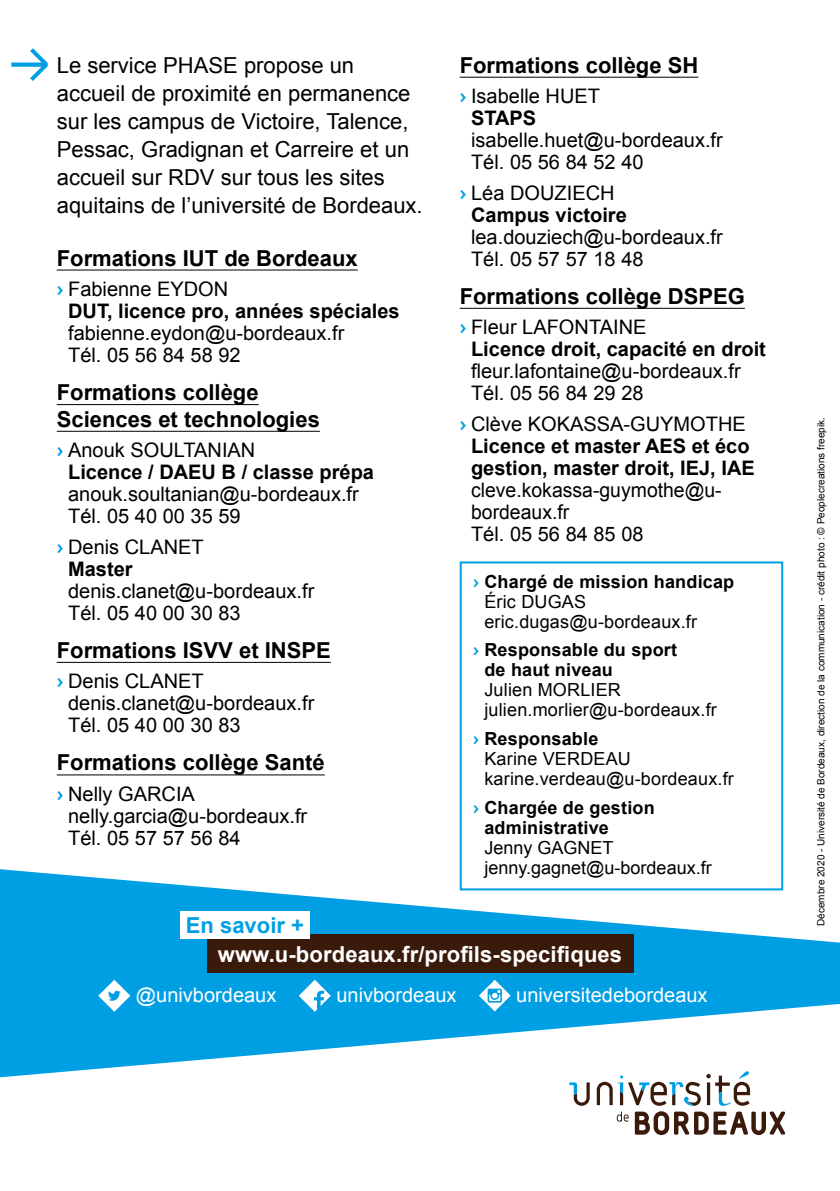
<style>
.page{position:relative;width:840px;height:1191px;background:#fff}
.page>*{position:absolute;margin:0;border:0;box-sizing:border-box;transform-origin:0 0}
.FLYER_Titre_Bleu_14{font:22px/28px "Arial";color:#000}
.Contact_Titre_4e_sou{font:700 22px "Arial";color:#000}
.Adresse_WWW_interlig{font:700 22px "Arial";letter-spacing:.005em;color:#fff}
.En_savoir{font:700 22px "Arial";color:#009fe3}
.t1{font:20px/22px "Arial";color:#000}
.Adresse_RS{font:20px "Arial";color:#fff}
.t2{font:18px/20px "Arial";letter-spacing:.01em;color:#000}
.photo{font:10px "Arial";color:#000}
.s1{font-family:"Brix Slab";font-weight:700;color:#009fe3}
.s2{font-weight:700}
</style>
<div class="page">
<svg style="left:11px;top:48px;width:37px;height:33px"></svg>
<hr style="left:57px;top:269px;width:300px;height:1px;background:#000">
<hr style="left:57px;top:404px;width:201px;height:1px;background:#000">
<hr style="left:57px;top:431px;width:263px;height:1px;background:#000">
<hr style="left:57px;top:662px;width:274px;height:1px;background:#000">
<hr style="left:57px;top:774px;width:267px;height:1px;background:#000">
<svg style="left:0;top:869px;width:839px;height:135px;fill:#009fe3"></svg>
<svg style="left:0;top:1004px;width:838px;height:74px;fill:#009fe3"></svg>
<svg style="left:98px;top:979px;width:32px;height:32px"></svg>
<svg style="left:298px;top:979px;width:32px;height:32px"></svg>
<svg style="left:478px;top:979px;width:32px;height:32px"></svg>
<div style="left:550px;top:1054px;width:258px;height:104px;background:#fff"></div>
<svg style="left:569px;top:1082px;width:20px;height:23px"></svg>
<svg style="left:596px;top:1075px;width:104px;height:30px"></svg>
<svg style="left:706px;top:1071px;width:43px;height:34px"></svg>
<svg style="left:634px;top:1111px;width:150px;height:24px"></svg>
<svg style="left:616px;top:1111px;width:12px;height:10px"></svg>
<div style="left:206px;top:934px;width:427px;height:39px;background:#3a1b0b"></div>
<div style="left:180px;top:911px;width:129px;height:28px;background:#fff"></div>
<hr style="left:459px;top:77px;width:239px;height:1px;background:#000">
<hr style="left:459px;top:308px;width:285px;height:1px;background:#000">
<div style="left:460px;top:562px;width:321px;height:327px;background:#fff"></div>
<div style="left:459px;top:561px;width:323px;height:329px;border:2px solid #009fe3"></div>
<p class="FLYER_Titre_Bleu_14" style="left:57px;top:51px;width:367px">Le service PHASE propose un accueil de proximité en permanence sur les campus de Victoire, Talence, Pessac, Gradignan et Carreire et un accueil sur RDV sur tous les sites aquitains de l’université de Bordeaux.</p>
<p class="Contact_Titre_4e_sou" style="left:57px;top:243px;width:302px">Formations IUT de Bordeaux</p>
<p class="t1" style="left:68px;top:278px;width:333px;text-indent:-11px"><span class="s1">›</span> Fabienne EYDON<br><span class="s2">DUT, licence pro, années spéciales </span>fabienne.eydon@u-bordeaux.fr<br>Tél. 05 56 84 58 92</p>
<p class="Contact_Titre_4e_sou" style="left:57px;top:378px;width:203px">Formations collège</p>
<p class="Contact_Titre_4e_sou" style="left:57px;top:404px;width:264px">Sciences et technologies</p>
<p class="t1" style="left:68px;top:439px;width:307px;text-indent:-11px"><span class="s1">›</span> Anouk SOULTANIAN<br><span class="s2">Licence / DAEU B / classe prépa </span>anouk.soultanian@u-bordeaux.fr<br>Tél. 05 40 00 35 59</p>
<p class="t1" style="left:68px;top:536px;width:247px;text-indent:-11px"><span class="s1">›</span> Denis CLANET<br><span class="s2">Master </span>denis.clanet@u-bordeaux.fr<br>Tél. 05 40 00 30 83</p>
<p class="Contact_Titre_4e_sou" style="left:57px;top:635px;width:275px">Formations ISVV et INSPE</p>
<p class="t1" style="left:68px;top:670px;width:247px;text-indent:-11px"><span class="s1">›</span> Denis CLANET denis.clanet@u-bordeaux.fr<br>Tél. 05 40 00 30 83</p>
<p class="Contact_Titre_4e_sou" style="left:57px;top:748px;width:269px">Formations collège Santé</p>
<p class="t1" style="left:68px;top:783px;width:240px;text-indent:-11px"><span class="s1">›</span> Nelly GARCIA nelly.garcia@u-bordeaux.fr<br>Tél. 05 57 57 56 84</p>
<p class="En_savoir" style="left:186px;top:911px;width:120px">En savoir +</p>
<p class="Contact_Titre_4e_sou" style="left:459px;top:50px;width:240px">Formations collège SH</p>
<p class="t1" style="left:471px;top:85px;width:253px;text-indent:-11px"><span class="s1">›</span> Isabelle HUET<br><span class="s2">STAPS </span>isabelle.huet@u-bordeaux.fr<br>Tél. 05 56 84 52 40</p>
<p class="t1" style="left:471px;top:182px;width:253px;text-indent:-11px"><span class="s1">›</span> Léa DOUZIECH<br><span class="s2">Campus victoire </span>lea.douziech@u-bordeaux.fr<br>Tél. 05 57 57 18 48</p>
<p class="Contact_Titre_4e_sou" style="left:459px;top:281px;width:286px">Formations collège DSPEG</p>
<p class="t1" style="left:471px;top:316px;width:296px;text-indent:-11px"><span class="s1">›</span> Fleur LAFONTAINE<br><span class="s2">Licence droit, capacité en droit </span>fleur.lafontaine@u-bordeaux.fr<br>Tél. 05 56 84 29 28</p>
<p class="t1" style="left:471px;top:413px;width:285px;text-indent:-11px"><span class="s1">›</span> Clève KOKASSA-GUYMOTHE<br><span class="s2">Licence et master AES et éco gestion, master droit, IEJ, IAE </span>cleve.kokassa-guymothe@u&shy;bordeaux.fr<br>Tél. 05 56 84 85 08</p>
<p class="t2" style="left:484px;top:572px;width:251px;text-indent:-11px"><span class="s1">›</span> <span class="s2">Chargé de mission handicap<br></span>Éric DUGAS eric.dugas@u-bordeaux.fr</p>
<p class="t2" style="left:484px;top:640px;width:234px;text-indent:-11px"><span class="s1">›</span> <span class="s2">Responsable du sport<br>de haut niveau<br></span>Julien MORLIER julien.morlier@u-bordeaux.fr</p>
<p class="t2" style="left:484px;top:729px;width:251px;text-indent:-11px"><span class="s1">›</span> <span class="s2">Responsable<br></span>Karine VERDEAU karine.verdeau@u-bordeaux.fr</p>
<p class="t2" style="left:484px;top:797px;width:229px;text-indent:-11px"><span class="s1">›</span> <span class="s2">Chargée de gestion administrative<br></span>Jenny GAGNET jenny.gagnet@u-bordeaux.fr</p>
<p class="Adresse_WWW_interlig" style="left:218px;top:939px;width:405px">www.u-bordeaux.fr/profils-specifiques</p>
<p class="Adresse_RS" style="left:136px;top:981px;width:142px">@univbordeaux</p>
<p class="Adresse_RS" style="left:336px;top:981px;width:122px">univbordeaux</p>
<p class="Adresse_RS" style="left:516px;top:981px;width:193px">universitedebordeaux</p>
<p class="photo" style="left:814px;top:926px;width:510px;rotate:-90deg">Décembre 2020 - Université de Bordeaux, direction de la communication - crédit photo : © Peoplecreations freepik.</p>
</div>
